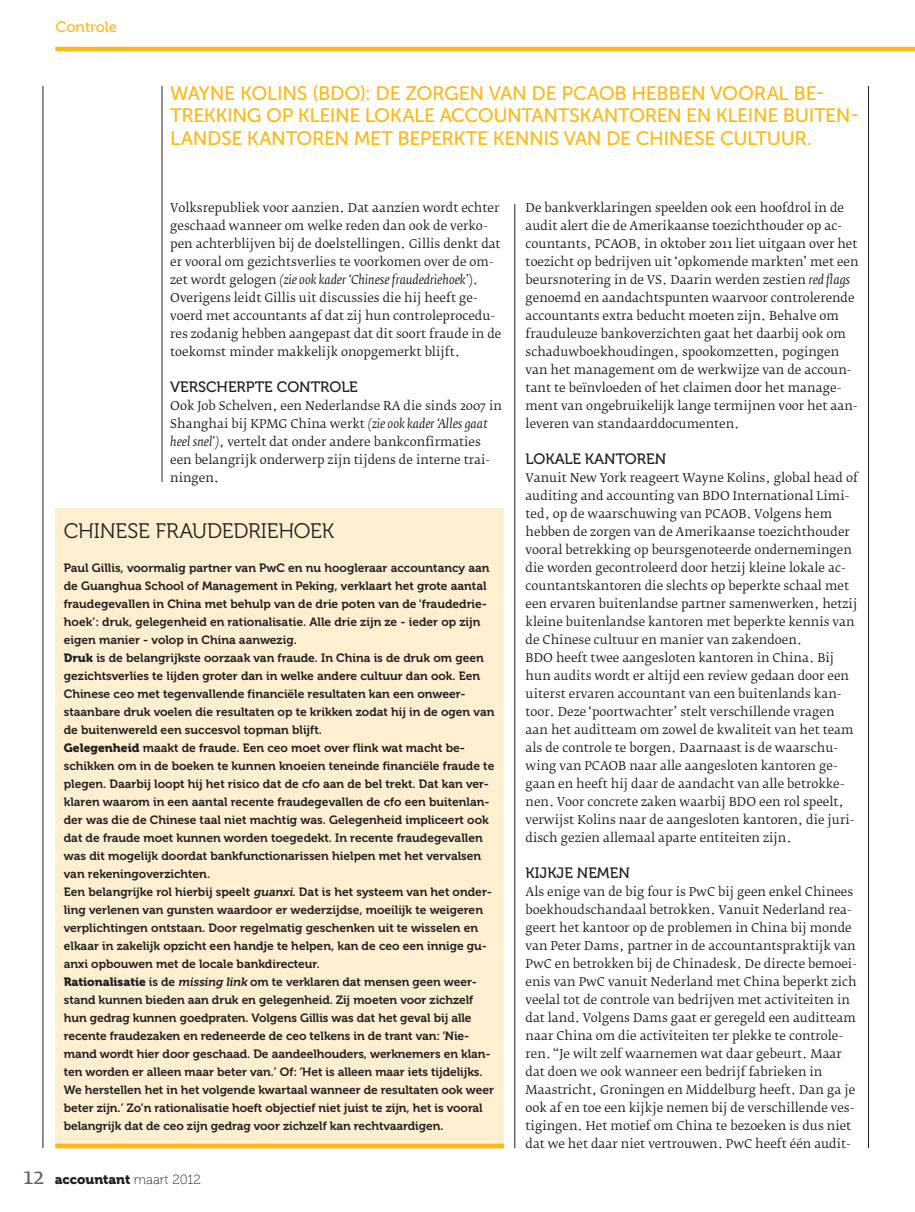
<style>
.page{position:relative;width:915px;height:1212px;background:#fff}
.page>*{position:absolute;margin:0;border:0;box-sizing:border-box;transform-origin:0 0}
.t1{font:21px "Museo 300";color:#231f20}
.t2{font:19.5px/22.5px "Museo Sans 500";letter-spacing:-.02em;color:#fcb814}
.t3{font:15px "Museo 500";color:#231f20}
.t4{font:15px "Museo 500";color:#fcb814}
.t5{font:13.2px "Museo 900";color:#231f20}
.t6{font:12px/18px "Fedra Serif B Std";color:#231f20}
.t7{font:12px/18px "Museo 700";color:#231f20}
.s1{font-style:italic}
.s2{font-family:"Museo 900"}
.s3{font-family:"Fedra Serif B Std";font-size:22.5px;color:#636366}
.s4{font-family:"Museo 100"}
</style>
<div class="page">
<hr style="left:55px;top:47px;width:859px;height:4px;background:#fcb814">
<hr style="left:867px;top:86px;width:1px;height:1062px;background:#231f20">
<hr style="left:162px;top:86px;width:1px;height:396px;background:#231f20">
<hr style="left:514px;top:204px;width:1px;height:944px;background:#231f20">
<hr style="left:43px;top:86px;width:1px;height:1062px;background:#231f20">
<div style="left:55px;top:508px;width:449px;height:640px;background:#feefd0"></div>
<hr style="left:55px;top:1144px;width:449px;height:4px;background:#fcb814">
<p class="t4" style="left:56px;top:19px;width:63px">CONTROLE</p>
<h2 class="t2" style="left:170px;top:82px;width:162px">WAYNE KOLINS (BDO</h2>
<h2 class="t2" style="left:359px;top:82px;width:216px">): DE ZORGEN VAN DE PCAOB</h2>
<h2 class="t2" style="left:170px;top:82px;width:690px;text-indent:461px">HEBBEN VOORAL BE-<br>TREKKING OP KLEINE LOKALE ACCOUNTANTSKANTOREN EN KLEINE BUITEN-<br>LANDSE KANTOREN MET BEPERKTE KENNIS VAN DE CHINESE CULTUUR.</h2>
<p class="t6" style="left:170px;top:199px;width:332px">Volksrepubliek voor aanzien. Dat aanzien wordt echter geschaad wanneer om welke reden dan ook de verko&shy;pen achterblijven bij de doelstellingen. Gillis denkt dat er vooral om gezichtsverlies te voorkomen over de om&shy;zet wordt gelogen <span class="s1">(zie ook kader ‘Chinese fraudedriehoek’</span>).<br>Overigens leidt Gillis uit discussies die hij heeft ge&shy;voerd met accountants af dat zij hun controleprocedu&shy;res zodanig hebben aangepast dat dit soort fraude in de toekomst minder makkelijk onopgemerkt blijft.</p>
<p class="t3" style="left:170px;top:379px;width:189px">VERSCHERPTE CONTROLE</p>
<p class="t6" style="left:170px;top:397px;width:333px">Ook Job Schelven, een Nederlandse RA die sinds 2007 in Shanghai bij KPMG China werkt <span class="s1">(zie ook kader ‘Alles gaat heel snel’)</span>, vertelt dat onder andere bankconfirmaties een belangrijk onderwerp zijn tijdens de interne trai&shy;ningen.</p>
<h1 class="t1" style="left:64px;top:520px;width:27px">CHINESE</h1>
<h1 class="t1" style="left:155px;top:520px;width:25px">FRAUDEDRIEHOEK</h1>
<p class="t7" style="left:64px;top:559px;width:432px">Paul Gillis, voormalig partner van PwC en nu hoogleraar accountancy aan de Guanghua School of Management in Peking, verklaart het grote aantal fraudegevallen in China met behulp van de drie poten van de ‘fraudedrie&shy;hoek’: druk, gelegenheid en rationalisatie. Alle drie zijn ze - ieder op zijn eigen manier - volop in China aanwezig.<br><span class="s2">Druk</span> is de belangrijkste oorzaak van fraude. In China is de druk om geen gezichtsverlies te lijden groter dan in welke andere cultuur dan ook. Een Chinese ceo met tegenvallende financiële resultaten kan een onweer&shy;staanbare druk voelen die resultaten op te krikken zodat hij in de ogen van de buitenwereld een succesvol topman blijft.<br><span class="s2">Gelegenheid</span> maakt de fraude. Een ceo moet over flink wat macht be&shy;schikken om in de boeken te kunnen knoeien teneinde financiële fraude te plegen. Daarbij loopt hij het risico dat de cfo aan de bel trekt. Dat kan ver&shy;klaren waarom in een aantal recente fraudegevallen de cfo een buitenlan&shy;der was die de Chinese taal niet machtig was. Gelegenheid impliceert ook dat de fraude moet kunnen worden toegedekt. In recente fraudegevallen was dit mogelijk doordat bankfunctionarissen hielpen met het vervalsen van rekeningoverzichten.<br>Een belangrijke rol hierbij speelt <span class="s1">guanxi</span>. Dat is het systeem van het onder&shy;ling verlenen van gunsten waardoor er wederzijdse, moeilijk te weigeren verplichtingen ontstaan. Door regelmatig geschenken uit te wisselen en elkaar in zakelijk opzicht een handje te helpen, kan de ceo een innige gu&shy;anxi opbouwen met de locale bankdirecteur.<br><span class="s2">Rationalisatie</span> is de <span class="s1">missing link</span> om te verklaren dat mensen geen weer&shy;stand kunnen bieden aan druk en gelegenheid. Zij moeten voor zichzelf hun gedrag kunnen goedpraten. Volgens Gillis was dat het geval bij alle recente fraudezaken en redeneerde de ceo telkens in de trant van: ‘Nie&shy;mand wordt hier door geschaad. De aandeelhouders, werknemers en klan&shy;ten worden er alleen maar beter van.’ Of: ‘Het is alleen maar iets tijdelijks.<br>We herstellen het in het volgende kwartaal wanneer de resultaten ook weer beter zijn.’ Zo’n rationalisatie hoeft objectief niet juist te zijn, het is vooral belangrijk dat de ceo zijn gedrag voor zichzelf kan rechtvaardigen.</p>
<p class="t5" style="left:23px;top:1172px;width:179px"><span class="s3">12</span> accountant <span class="s4">maart 2012</span></p>
<p class="t6" style="left:525px;top:199px;width:334px">De bankverklaringen speelden ook een hoofdrol in de audit alert die de Amerikaanse toezichthouder op ac&shy;countants, PCAOB, in oktober 2011 liet uitgaan over het toezicht op bedrijven uit ‘opkomende markten’ met een beursnotering in de VS. Daarin werden zestien <span class="s1">red flags </span>genoemd en aandachtspunten waarvoor controlerende accountants extra beducht moeten zijn. Behalve om frauduleuze bankoverzichten gaat het daarbij ook om schaduwboekhoudingen, spookomzetten, pogingen van het management om de werkwijze van de accoun&shy;tant te beïnvloeden of het claimen door het manage&shy;ment van ongebruikelijk lange termijnen voor het aan&shy;leveren van standaarddocumenten.</p>
<p class="t3" style="left:525px;top:451px;width:140px">LOKALE KANTOREN</p>
<p class="t6" style="left:525px;top:469px;width:334px">Vanuit New York reageert Wayne Kolins, global head of auditing and accounting van BDO International Limi&shy;ted, op de waarschuwing van PCAOB. Volgens hem hebben de zorgen van de Amerikaanse toezichthouder vooral betrekking op beursgenoteerde ondernemingen die worden gecontroleerd door hetzij kleine lokale ac&shy;countantskantoren die slechts op beperkte schaal met een ervaren buitenlandse partner samenwerken, hetzij kleine buitenlandse kantoren met beperkte kennis van de Chinese cultuur en manier van zakendoen.<br>BDO heeft twee aangesloten kantoren in China. Bij hun audits wordt er altijd een review gedaan door een uiterst ervaren accountant van een buitenlands kan&shy;toor. Deze ‘poortwachter’ stelt verschillende vragen aan het auditteam om zowel de kwaliteit van het team als de controle te borgen. Daarnaast is de waarschu&shy;wing van PCAOB naar alle aangesloten kantoren ge&shy;gaan en heeft hij daar de aandacht van alle betrokke&shy;nen. Voor concrete zaken waarbij BDO een rol speelt, verwijst Kolins naar de aangesloten kantoren, die juri&shy;disch gezien allemaal aparte entiteiten zijn.</p>
<p class="t3" style="left:525px;top:865px;width:104px">KIJKJE NEMEN</p>
<p class="t6" style="left:525px;top:883px;width:333px">Als enige van de big four is PwC bij geen enkel Chinees boekhoudschandaal betrokken. Vanuit Nederland rea&shy;geert het kantoor op de problemen in China bij monde van Peter Dams, partner in de accountantspraktijk van PwC en betrokken bij de Chinadesk. De directe bemoei&shy;enis van PwC vanuit Nederland met China beperkt zich veelal tot de controle van bedrijven met activiteiten in dat land. Volgens Dams gaat er geregeld een auditteam naar China om die activiteiten ter plekke te controle&shy;ren. “Je wilt zelf waarnemen wat daar gebeurt. Maar dat doen we ook wanneer een bedrijf fabrieken in Maastricht, Groningen en Middelburg heeft. Dan ga je ook af en toe een kijkje nemen bij de verschillende ves&shy;tigingen. Het motief om China te bezoeken is dus niet dat we het daar niet vertrouwen. PwC heeft één audit-</p>
</div>
